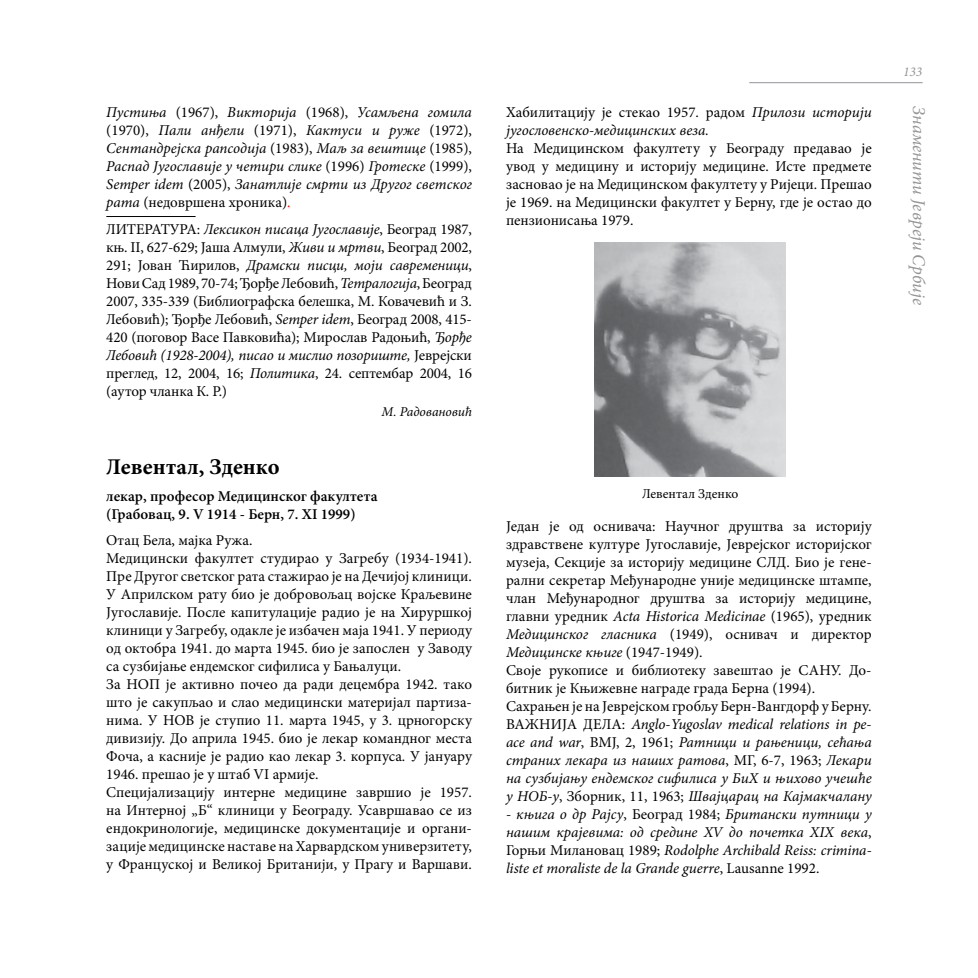
<style>
.page{position:relative;width:978px;height:978px;background:#fff}
.page>*{position:absolute;margin:0;border:0;box-sizing:border-box;transform-origin:0 0}
.t1{font:700 22.5px "Minion Pro";color:#000}
.t2{font:italic 18px "Minion Pro";color:#939598}
.t3{font:15px/18px "Minion Pro";color:#000;text-align:justify}
.t4{font:italic 15px/18px "Minion Pro";color:#000;text-align:justify}
.t5{font:600 15px/18px "Minion Pro";color:#000}
.t6{font:13.5px "Minion Pro";color:#000}
.t7{font:italic 13.5px "Minion Pro";letter-spacing:-.01em;color:#000}
.t8{font:italic 13.5px "Minion Pro";color:#939598}
.s1{font-style:normal}
.s2{font-style:normal;color:#f00}
.s3{font-style:italic}
</style>
<div class="page">
<hr style="left:749px;top:82px;width:174px;height:1px;background:#939598">
<hr style="left:106px;top:216px;width:90px;height:1px;background:#000">
<img style="left:595px;top:242px;width:191px;height:234px">
<p class="t4" style="left:106px;top:103px;width:367px">Пустиња <span class="s1">(1967),</span> Викторија <span class="s1">(1968),</span> Усамљена гомила <span class="s1">(1970),</span> Пали анђели <span class="s1">(1971),</span> Кактуси и руже <span class="s1">(1972), </span>Сентандрејска рапсодија <span class="s1">(1983),</span> Маљ за вештице <span class="s1">(1985), </span>Распад Југославије у четири слике <span class="s1">(1996)</span> Гротеске <span class="s1">(1999), </span>Semper idem <span class="s1">(2005),</span> Занатлије смрти из Другог светског рата <span class="s1">(недовршена хроника)</span><span class="s2">.</span></p>
<p class="t3" style="left:106px;top:220px;width:367px">ЛИТЕРАТУРА: <span class="s3">Лексикон писаца Југославије</span>, Београд 1987, књ. II, 627-629; Јаша Алмули, <span class="s3">Живи и мртви</span>, Београд 2002, 291; Јован Ћирилов, <span class="s3">Драмски писци, моји савременици</span>, Нови Сад 1989, 70-74; Ђорђе Лебовић, <span class="s3">Тетралогија</span>, Београд 2007, 335-339 (Библиографска белешка, М. Ковачевић и З.<br>Лебовић); Ђорђе Лебовић, <span class="s3">Semper idem</span>, Београд 2008, 415- 420 (поговор Васе Павковића); Мирослав Радоњић, <span class="s3">Ђорђе Лебовић (1928-2004), писао и мислио позориште,</span> Јеврејски преглед, 12, 2004, 16; <span class="s3">Политика</span>, 24. септембар 2004, 16 (аутор чланка К. Р.)</p>
<p class="t7" style="left:382px;top:403px;width:92px">М. Радовановић</p>
<h1 class="t1" style="left:106px;top:451px;width:175px">Левентал, Зденко</h1>
<p class="t5" style="left:106px;top:487px;width:273px">лекар, професор Медицинског факултета (Грабовац, 9. V 1914 - Берн, 7. XI 1999)</p>
<p class="t3" style="left:106px;top:532px;width:367px;text-align:left">Отац Бела, мајка Ружа.<br>Медицински факултет студирао у Загребу (1934-1941).<br>Пре Другог светског рата стажирао је на Дечијој клиници.<br>У Априлском рату био је добровољац војске Краљевине Југославије. После капитулације радио је на Хируршкој клиници у Загребу, одакле је избачен маја 1941. У периоду од октобра 1941. до марта 1945. био је запослен у Заводу са сузбијање ендемског сифилиса у Бањалуци.<br>За НОП је активно почео да ради децембра 1942. тако што је сакупљао и слао медицински материјал партиза&shy;нима. У НОВ је ступио 11. марта 1945, у 3. црногорску дивизију. До априла 1945. био је лекар командног места Фоча, а касније је радио као лекар 3. корпуса. У јануару 1946. прешао је у штаб VI aрмије.<br>Специјализацију интерне медицине завршио је 1957. на Интерној „Б“ клиници у Београду. Усавршавао се из ендокринологије, медицинске документације и органи&shy;зације медицинске наставе на Харвардском универзитету, у Француској и Великој Британији, у Прагу и Варшави.</p>
<p class="t4" style="left:506px;top:103px;width:367px"><span class="s1">Хабилитацију је стекао 1957. радом</span> Прилози историји југословенско-медицинских веза.</p>
<p class="t3" style="left:506px;top:139px;width:367px">На Медицинском факултету у Београду предавао је увод у медицину и историју медицине. Исте предмете засновао је на Медицинском факултету у Ријеци. Прешао је 1969. на Медицински факултет у Берну, где је остао до пензионисања 1979.</p>
<p class="t6" style="left:642px;top:484px;width:98px">Левентал Зденко</p>
<p class="t3" style="left:506px;top:517px;width:367px;text-align:left">Један је од оснивача: Научног друштва за историју здравствене културе Југославије, Јеврејског историјског музеја, Секције за историју медицине СЛД. Био је гене&shy;рални секретар Међународне уније медицинске штампе, члан Међународног друштва за историју медицине, главни уредник <span class="s3">Acta Historica Medicinae</span> (1965), уредник <span class="s3">Медицинског гласника</span> (1949), оснивач и директор <span class="s3">Медицинске књиге</span> (1947-1949).<br>Своје рукописе и библиотеку завештао је САНУ. До&shy;битник је Књижевне награде града Берна (1994).<br>Сахрањен је на Јеврејском гробљу Берн-Вангдорф у Берну.<br>ВАЖНИЈА ДЕЛА: <span class="s3">Anglo-Yugoslav medical relations in pe&shy;ace and war</span>, BMJ, 2, 1961; <span class="s3">Ратници и рањеници, сећања страних лекара из наших ратова</span>, МГ, 6-7, 1963; <span class="s3">Лекари на сузбијању ендемског сифилиса у БиХ и њихово учешће у НОБ-у</span>, Зборник, 11, 1963; <span class="s3">Швајцарац на Кајмакчалану</span></p>
<p class="t4" style="left:506px;top:805px;width:367px">- књига о др Рајсу<span class="s1">, Београд 1984;</span> Британски путници у нашим крајевима: од средине XV до почетка XIX века<span class="s1">, Горњи Милановац 1989;</span> Rodolphe Archibald Reiss: crimina&shy;liste et moraliste de la Grande guerre<span class="s1">, Lausanne 1992.</span></p>
<p class="t8" style="left:903px;top:62px;width:21px">133</p>
<p class="t2" style="left:931px;top:106px;width:200px;rotate:90deg">Знаменити Јевреји Србије</p>
</div>
